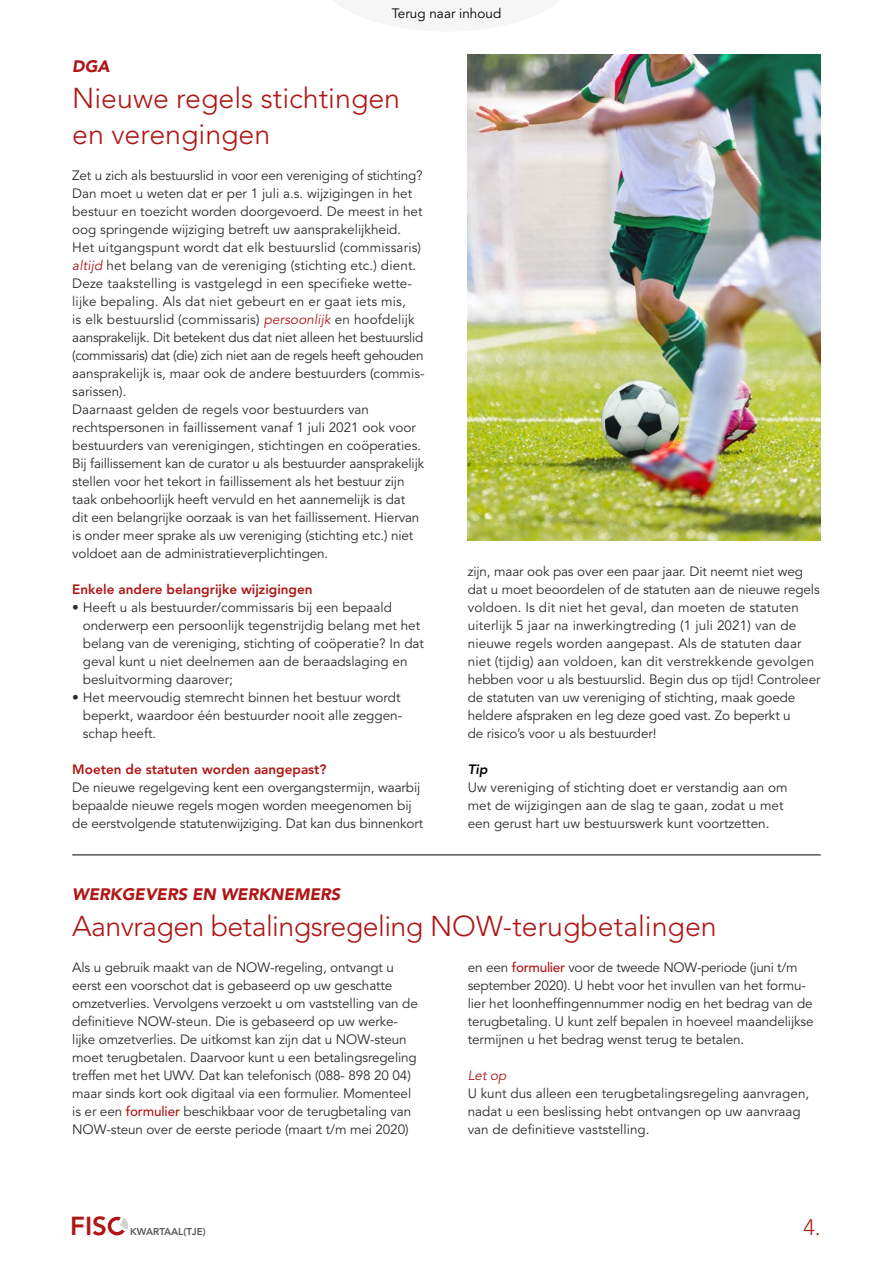
<style>
.page{position:relative;width:893px;height:1263px;background:#fff}
.page>*{position:absolute;margin:0;border:0;box-sizing:border-box;transform-origin:0 0}
.t1{font:300 28.5px "Avenir LT";letter-spacing:-.02em;color:#af1615}
.t2{font:300 28.5px/36px "Avenir LT";color:#af1615}
.t3{font:800 25.95px "Avenir LT";color:#af1615}
.t4{font:300 22.2px "Avenir LT";color:#af1615}
.t5{font:italic 900 16.5px "Avenir LT";color:#af1615}
.t6{font:13.5px/18px "Avenir LT";letter-spacing:-.01em;color:#2c2c2c}
.t7{font:800 13.5px "Avenir LT";color:#af1615}
.t8{font:13.5px "Avenir LT";color:#000}
.t9{font:italic 13.5px "Avenir LT";color:#af1615}
.t10{font:italic 800 13.5px "Avenir LT";color:#000}
.t11{font:800 9.9px "Avenir LT";color:#575756}
.s1{font-style:italic;color:#af1615}
.s2{font-weight:500;color:#af1615}
</style>
<div class="page">
<div style="left:108px;top:1217px;width:18px;height:18px;border:3px solid #af1615;border-radius:50%"></div>
<svg style="left:114px;top:1216px;width:14px;height:19px"></svg>
<img style="left:468px;top:54px;width:353px;height:486px">
<hr style="left:72px;top:855px;width:749px;height:1px;background:#000">
<p class="t8" style="left:392px;top:5px;width:111px">Terug naar inhoud</p>
<p class="t5" style="left:72px;top:56px;width:39px">DGA</p>
<h1 class="t2" style="left:72px;top:80px;width:329px">Nieuwe regels stichtingen en verengingen</h1>
<p class="t6" style="left:72px;top:167px;width:354px">Zet u zich als bestuurslid in voor een vereniging of stichting?<br>Dan moet u weten dat er per 1 juli a.s. wijzigingen in het bestuur en toezicht worden doorgevoerd. De meest in het oog springende wijziging betreft uw aansprakelijkheid.<br>Het uitgangspunt wordt dat elk bestuurslid (commissaris) <span class="s1">altijd</span> het belang van de vereniging (stichting etc.) dient.<br>Deze taakstelling is vastgelegd in een specifieke wette&shy;lijke bepaling. Als dat niet gebeurt en er gaat iets mis,<br>is elk bestuurslid (commissaris) <span class="s1">persoonlijk</span> en hoofdelijk aansprakelijk. Dit betekent dus dat niet alleen het bestuurslid (commissaris) dat (die) zich niet aan de regels heeft gehouden aansprakelijk is, maar ook de andere bestuurders (commis&shy;sarissen).<br>Daarnaast gelden de regels voor bestuurders van rechtspersonen in faillissement vanaf 1 juli 2021 ook voor bestuurders van verenigingen, stichtingen en coöperaties.<br>Bij faillissement kan de curator u als bestuurder aansprakelijk stellen voor het tekort in faillissement als het bestuur zijn taak onbehoorlijk heeft vervuld en het aannemelijk is dat<br>dit een belangrijke oorzaak is van het faillissement. Hiervan is onder meer sprake als uw vereniging (stichting etc.) niet voldoet aan de administratieverplichtingen.</p>
<p class="t7" style="left:72px;top:581px;width:242px">Enkele andere belangrijke wijzigingen</p>
<p class="t6" style="left:83px;top:599px;width:343px;text-indent:-11px">• Heeft u als bestuurder/commissaris bij een bepaald onderwerp een persoonlijk tegenstrijdig belang met het belang van de vereniging, stichting of coöperatie? In dat geval kunt u niet deelnemen aan de beraadslaging en besluitvorming daarover;</p>
<p class="t6" style="left:83px;top:689px;width:321px;text-indent:-11px">• Het meervoudig stemrecht binnen het bestuur wordt beperkt, waardoor één bestuurder nooit alle zeggen&shy;schap heeft.</p>
<p class="t7" style="left:72px;top:761px;width:256px">Moeten de statuten worden aangepast?</p>
<p class="t6" style="left:72px;top:779px;width:353px">De nieuwe regelgeving kent een overgangstermijn, waarbij bepaalde nieuwe regels mogen worden meegenomen bij de eerstvolgende statutenwijziging. Dat kan dus binnenkort</p>
<p class="t6" style="left:468px;top:563px;width:354px">zijn, maar ook pas over een paar jaar. Dit neemt niet weg dat u moet beoordelen of de statuten aan de nieuwe regels voldoen. Is dit niet het geval, dan moeten de statuten uiterlijk 5 jaar na inwerkingtreding (1 juli 2021) van de nieuwe regels worden aangepast. Als de statuten daar niet (tijdig) aan voldoen, kan dit verstrekkende gevolgen hebben voor u als bestuurslid. Begin dus op tijd! Controleer de statuten van uw vereniging of stichting, maak goede heldere afspraken en leg deze goed vast. Zo beperkt u<br>de risico’s voor u als bestuurder!</p>
<p class="t10" style="left:468px;top:761px;width:21px">Tip</p>
<p class="t6" style="left:468px;top:779px;width:321px">Uw vereniging of stichting doet er verstandig aan om met de wijzigingen aan de slag te gaan, zodat u met een gerust hart uw bestuurswerk kunt voortzetten.</p>
<p class="t5" style="left:72px;top:884px;width:269px">WERKGEVERS EN WERKNEMERS</p>
<h1 class="t1" style="left:72px;top:909px;width:646px">Aanvragen betalingsregeling NOW-terugbetalingen</h1>
<p class="t6" style="left:72px;top:959px;width:347px">Als u gebruik maakt van de NOW-regeling, ontvangt u eerst een voorschot dat is gebaseerd op uw geschatte omzetverlies. Vervolgens verzoekt u om vaststelling van de definitieve NOW-steun. Die is gebaseerd op uw werke&shy;lijke omzetverlies. De uitkomst kan zijn dat u NOW-steun moet terugbetalen. Daarvoor kunt u een betalingsregeling treffen met het UWV. Dat kan telefonisch (088- 898 20 04) maar sinds kort ook digitaal via een formulier. Momenteel is er een <span class="s2">formulier</span> beschikbaar voor de terugbetaling van NOW-steun over de eerste periode (maart t/m mei 2020)</p>
<p class="t6" style="left:468px;top:959px;width:347px">en een <span class="s2">formulier</span> voor de tweede NOW-periode (juni t/m september 2020). U hebt voor het invullen van het formu&shy;lier het loonheffingennummer nodig en het bedrag van de terugbetaling. U kunt zelf bepalen in hoeveel maandelijkse termijnen u het bedrag wenst terug te betalen.</p>
<p class="t9" style="left:468px;top:1068px;width:40px">Let op</p>
<p class="t6" style="left:468px;top:1085px;width:343px">U kunt dus alleen een terugbetalingsregeling aanvragen, nadat u een beslissing hebt ontvangen op uw aanvraag van de definitieve vaststelling.</p>
<h2 class="t3" style="left:70px;top:1210px;width:38px">FIS</h2>
<p class="t11" style="left:130px;top:1226px;width:77px">KWARTAAL(TJE)</p>
<h3 class="t4" style="left:803px;top:1214px;width:19px">4.</h3>
</div>
